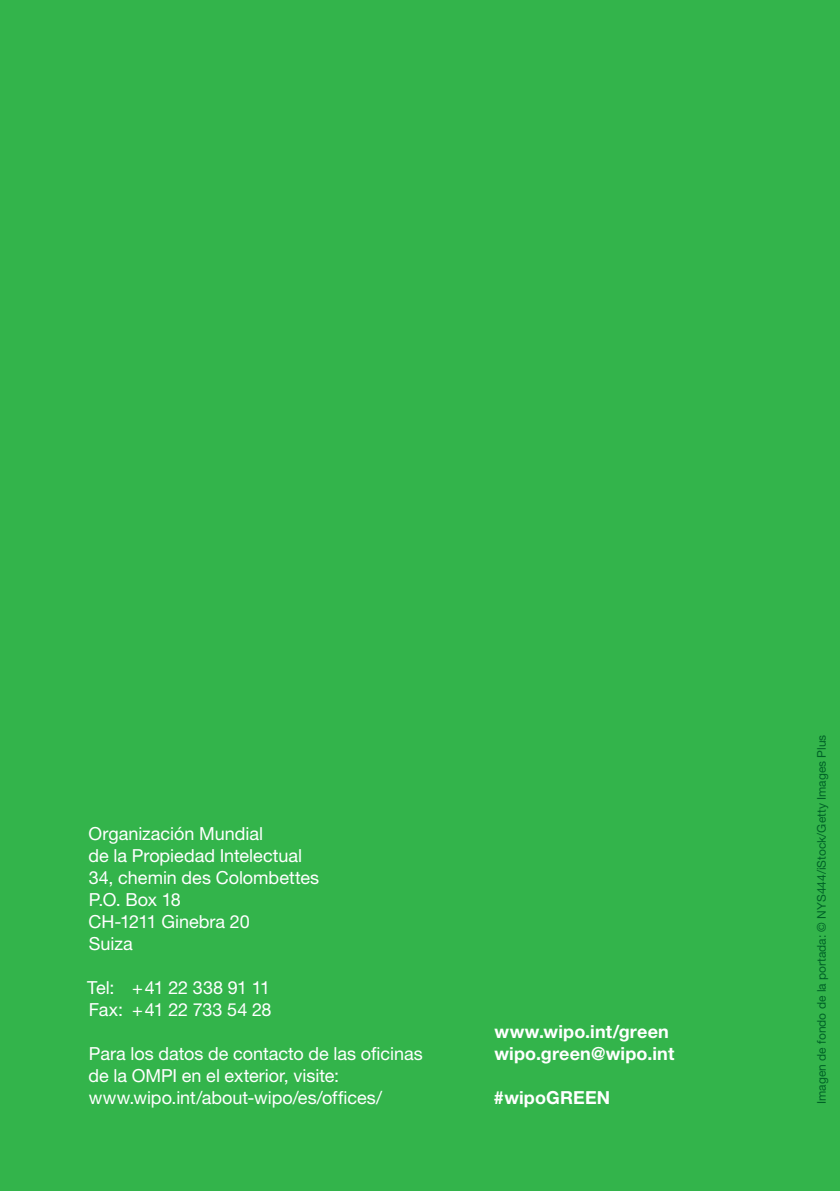
<style>
.page{position:relative;width:840px;height:1191px;background:#fff}
.page>*{position:absolute;margin:0;border:0;box-sizing:border-box;transform-origin:0 0}
.t1{font:18px/22px "Helvetica Neue LT Std";color:#fff}
.t2{font:700 18px/22px "Helvetica Neue LT Std";letter-spacing:.01em;color:#fff}
.t3{font:12px "Helvetica Neue LT Std";color:#006227}
</style>
<div class="page">
<div style="left:0;top:0;width:839px;height:1191px;background:#33b44b"></div>
<p class="t1" style="left:88px;top:822px;width:232px">Organización Mundial<br>de la Propiedad Intelectual<br>34, chemin des Colombettes<br>P.O. Box 18<br>CH-1211 Ginebra 20<br>Suiza</p>
<p class="t1" style="left:87px;top:976px;width:186px">Tel: +41 22 338 91 11<br>Fax: +41 22 733 54 28</p>
<p class="t1" style="left:89px;top:1042px;width:335px">Para los datos de contacto de las oficinas de la OMPI en el exterior, visite: www.wipo.int/about-wipo/es/offices/</p>
<p class="t2" style="left:494px;top:1020px;width:181px">www.wipo.int/green wipo.green@wipo.int</p>
<p class="t2" style="left:493px;top:1086px;width:118px">#wipoGREEN</p>
<p class="t3" style="left:814px;top:1103px;width:371px;rotate:-90deg">Imagen de fondo de la portada: © NYS444/iStock/Getty Images Plus</p>
</div>
